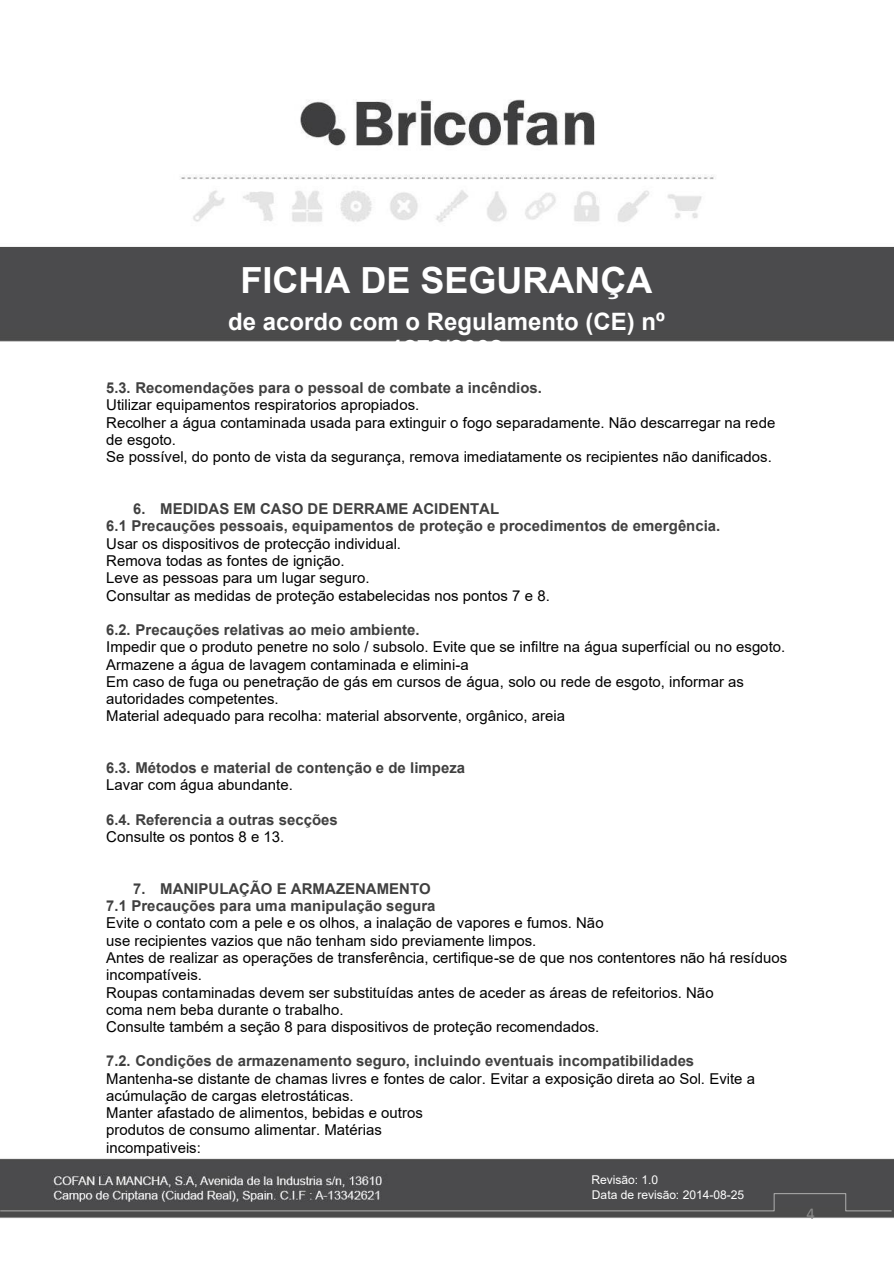
<style>
.page{position:relative;width:894px;height:1264px;background:#fff}
.page>*{position:absolute;margin:0;border:0;box-sizing:border-box;transform-origin:0 0}
.t1{font:700 36px "Arial";color:#fff}
.t2{font:700 24px/27.6px "Arial";color:#fff;text-align:center}
.t3{font:16.5px "Calibri";color:#8b8b8b}
.t4{font:15px/17.2px "Arial";color:#000}
.t5{font:700 15px/17.2px "Arial";color:#404040}
.t6{font:12px/14.1px "Arial";color:#fff}
</style>
<div class="page">
<img style="left:0;top:99px;width:893px;height:1119px">
<svg style="left:0;top:1192px;width:892px;height:19px"></svg>
<h1 class="t1" style="left:241px;top:267px;width:413px">FICHA DE SEGURANÇA</h1>
<h2 class="t2" style="left:228px;top:309px;width:438px">de acordo com o Regulamento (CE) nº<br>1272/2008</h2>
<p class="t5" style="left:106px;top:380px;width:437px">5.3. Recomendações para o pessoal de combate a incêndios.</p>
<p class="t4" style="left:106px;top:398px;width:670px">Utilizar equipamentos respiratorios apropiados.<br>Recolher a água contaminada usada para extinguir o fogo separadamente. Não descarregar na rede de esgoto.<br>Se possível, do ponto de vista da segurança, remova imediatamente os recipientes não danificados.</p>
<p class="t5" style="left:106px;top:501px;width:615px;text-indent:27px">6. MEDIDAS EM CASO DE DERRAME ACIDENTAL<br>6.1 Precauções pessoais, equipamentos de proteção e procedimentos de emergência.</p>
<p class="t4" style="left:106px;top:536px;width:445px">Usar os dispositivos de protecção individual.<br>Remova todas as fontes de ignição.<br>Leve as pessoas para um lugar seguro.<br>Consultar as medidas de proteção estabelecidas nos pontos 7 e 8.</p>
<p class="t5" style="left:106px;top:622px;width:315px">6.2. Precauções relativas ao meio ambiente.</p>
<p class="t4" style="left:106px;top:639px;width:680px">Impedir que o produto penetre no solo / subsolo. Evite que se infiltre na água superfícial ou no esgoto.<br>Armazene a água de lavagem contaminada e elimini-a<br>Em caso de fuga ou penetração de gás em cursos de água, solo ou rede de esgoto, informar as autoridades competentes.<br>Material adequado para recolha: material absorvente, orgânico, areia</p>
<p class="t5" style="left:106px;top:760px;width:360px">6.3. Métodos e material de contenção e de limpeza</p>
<p class="t4" style="left:106px;top:777px;width:188px">Lavar com água abundante.</p>
<p class="t5" style="left:106px;top:812px;width:233px">6.4. Referencia a outras secções</p>
<p class="t4" style="left:106px;top:829px;width:180px">Consulte os pontos 8 e 13.</p>
<p class="t5" style="left:106px;top:881px;width:331px;text-indent:27px">7. MANIPULAÇÃO E ARMAZENAMENTO<br>7.1 Precauções para uma manipulação segura</p>
<p class="t4" style="left:106px;top:915px;width:682px">Evite o contato com a pele e os olhos, a inalação de vapores e fumos. Não<br>use recipientes vazios que não tenham sido previamente limpos.<br>Antes de realizar as operações de transferência, certifique-se de que nos contentores não há resíduos incompatíveis.<br>Roupas contaminadas devem ser substituídas antes de aceder as áreas de refeitorios. Não<br>coma nem beba durante o trabalho.<br>Consulte também a seção 8 para dispositivos de proteção recomendados.</p>
<p class="t5" style="left:106px;top:1053px;width:589px">7.2. Condições de armazenamento seguro, incluindo eventuais incompatibilidades</p>
<p class="t4" style="left:106px;top:1071px;width:650px">Mantenha-se distante de chamas livres e fontes de calor. Evitar a exposição direta ao Sol. Evite a acúmulação de cargas eletrostáticas.<br>Manter afastado de alimentos, bebidas e outros<br>produtos de consumo alimentar. Matérias<br>incompativeis:</p>
<p class="t6" style="left:591px;top:1174px;width:154px">Revisão: 1.0<br>Data de revisão: 2014-08-25</p>
<p class="t3" style="left:806px;top:1206px;width:10px">4</p>
</div>
